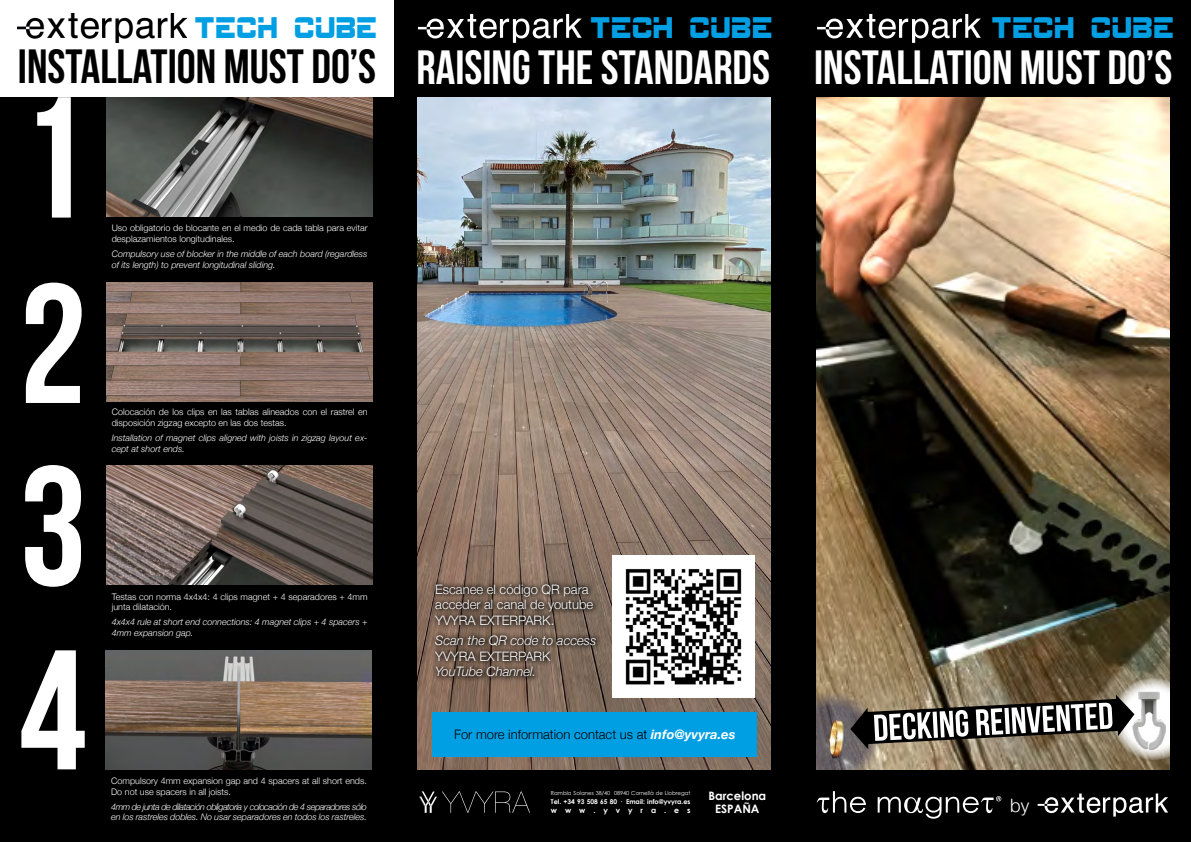
<style>
.page{position:relative;width:1191px;height:842px;background:#fff}
.page>*{position:absolute;margin:0;border:0;box-sizing:border-box;transform-origin:0 0}
.t1{font:700 172px "Bebas Neue";color:#fff}
.t2{font:700 170px/183.2px "Bebas Neue";color:#fff;text-align:justify}
.t3{font:700 48px "Bebas Neue";color:#fff}
.t4{font:700 48px "Bebas Neue";color:#000}
.t5{font:26.2px "ESP";color:#009fe3}
.t6{font:300 18.4px "Helvetica Neue";color:#fff}
.t7{font:300 13px/15.6px "Helvetica Neue";color:#fff}
.t8{font:300 13px "Helvetica Neue";color:#000}
.t9{font:italic 300 13px "Helvetica Neue";color:#fff}
.t10{font:700 11.6px/12.9px "Century Gothic";color:#fff;text-align:center}
.t11{font:300 9px/10.8px "Helvetica Neue";color:#fff}
.t12{font:italic 300 9px/10.8px "Helvetica Neue";color:#fff}
.t13{font:italic 300 9px/10.8px "Helvetica Neue";letter-spacing:-.05em;color:#fff}
.t14{font:700 7.8px "Century Gothic";letter-spacing:1.025em;color:#fff}
.t15{font:700 6.6px "Century Gothic";color:#fff}
.t16{font:5.5px "Century Gothic";color:#fff}
.s1{font-weight:700;font-style:italic;color:#fff}
</style>
<div class="page">
<div style="left:0;top:97px;width:395px;height:745px;background:#000"></div>
<img style="left:106px;top:97px;width:267px;height:119px">
<img style="left:106px;top:282px;width:267px;height:119px">
<img style="left:106px;top:466px;width:267px;height:119px">
<img style="left:105px;top:650px;width:266px;height:119px">
<img style="left:17px;top:13px;width:169px;height:30px">
<div style="left:788px;top:0;width:403px;height:842px;background:#000"></div>
<div style="left:394px;top:0;width:398px;height:842px;background:#000"></div>
<img style="left:817px;top:97px;width:352px;height:672px">
<img style="left:817px;top:691px;width:63px;height:78px">
<svg style="left:850px;top:678px;width:319px;height:82px"></svg>
<img style="left:418px;top:97px;width:352px;height:672px">
<svg style="left:420px;top:791px;width:110px;height:22px"></svg>
<svg style="left:418px;top:14px;width:164px;height:29px"></svg>
<svg style="left:817px;top:14px;width:164px;height:29px"></svg>
<div style="left:432px;top:712px;width:324px;height:45px;background:#009fe3"></div>
<svg style="left:430px;top:578px;width:172px;height:104px;background:#665347"></svg>
<svg style="left:816px;top:791px;width:50px;height:22px"></svg>
<svg style="left:877px;top:796px;width:124px;height:23px"></svg>
<svg style="left:1037px;top:793px;width:131px;height:23px"></svg>
<img style="left:612px;top:556px;width:142px;height:141px">
<h3 class="t5" style="left:196px;top:8px;width:184px">TECH CUBE</h3>
<h3 class="t4" style="left:18px;top:41px;width:360px">INSTALLATION MUST DO’S</h3>
<h1 class="t1" style="left:19px;top:64px;width:70px">1</h1>
<h2 class="t2" style="left:19px;top:251px;width:69px">2<br>3<br>4</h2>
<p class="t11" style="left:112px;top:222px;width:257px">Uso obligatorio de blocante en el medio de cada tabla para evitar desplazamientos longitudinales.</p>
<p class="t12" style="left:112px;top:247px;width:257px">Compulsory use of blocker in the middle of each board (regardless of its length) to prevent longitudinal sliding.</p>
<p class="t11" style="left:112px;top:406px;width:257px">Colocación de los clips en las tablas alineados con el rastrel en disposición zigzag excepto en las dos testas.</p>
<p class="t12" style="left:112px;top:432px;width:257px">Installation of magnet clips aligned with joists in zigzag layout ex&shy;cept at short ends.</p>
<p class="t11" style="left:112px;top:590px;width:257px">Testas con norma 4x4x4: 4 clips magnet + 4 separadores + 4mm junta dilatación.</p>
<p class="t12" style="left:112px;top:616px;width:257px">4x4x4 rule at short end connections: 4 magnet clips + 4 spacers +<br>4mm expansion gap.</p>
<p class="t11" style="left:111px;top:774px;width:257px">Compulsory 4mm expansion gap and 4 spacers at all short ends.<br>Do not use spacers in all joists.</p>
<p class="t13" style="left:111px;top:800px;width:257px">4mm de junta de dilatación obligatoria y colocación de 4 separadores sólo en los rastreles dobles. No usar separadores en todos los rastreles.</p>
<h3 class="t5" style="left:591px;top:8px;width:184px">TECH CUBE</h3>
<h3 class="t3" style="left:416px;top:41px;width:355px">RAISING THE STANDARDS</h3>
<h3 class="t7" style="left:435px;top:580px;width:160px">Escanee el código QR para acceder al canal de youtube<br>YVYRA EXTERPARK.</h3>
<h3 class="t9" style="left:435px;top:630px;width:163px">Scan the QR code to access</h3>
<h3 class="t7" style="left:435px;top:647px;width:117px">YVYRA EXTERPARK</h3>
<h3 class="t9" style="left:435px;top:661px;width:102px">YouTube Channel.</h3>
<h3 class="t8" style="left:454px;top:724px;width:283px">For more information contact us at <span class="s1">info@yvyra.es</span></h3>
<p class="t16" style="left:551px;top:789px;width:141px">Rambla Solanes 38/40 08940 Cornellà de Llobregat</p>
<p class="t15" style="left:551px;top:796px;width:141px">Tel. +34 93 508 65 80 · Email: info@yvyra.es</p>
<p class="t14" style="left:551px;top:804px;width:141px">www.yvyra.es</p>
<p class="t10" style="left:708px;top:788px;width:59px">Barcelona<br>ESPAÑA</p>
<h3 class="t5" style="left:992px;top:8px;width:184px">TECH CUBE</h3>
<h3 class="t3" style="left:814px;top:41px;width:360px">INSTALLATION MUST DO’S</h3>
<h3 class="t6" style="left:1010px;top:791px;width:21px">by</h3>
</div>
